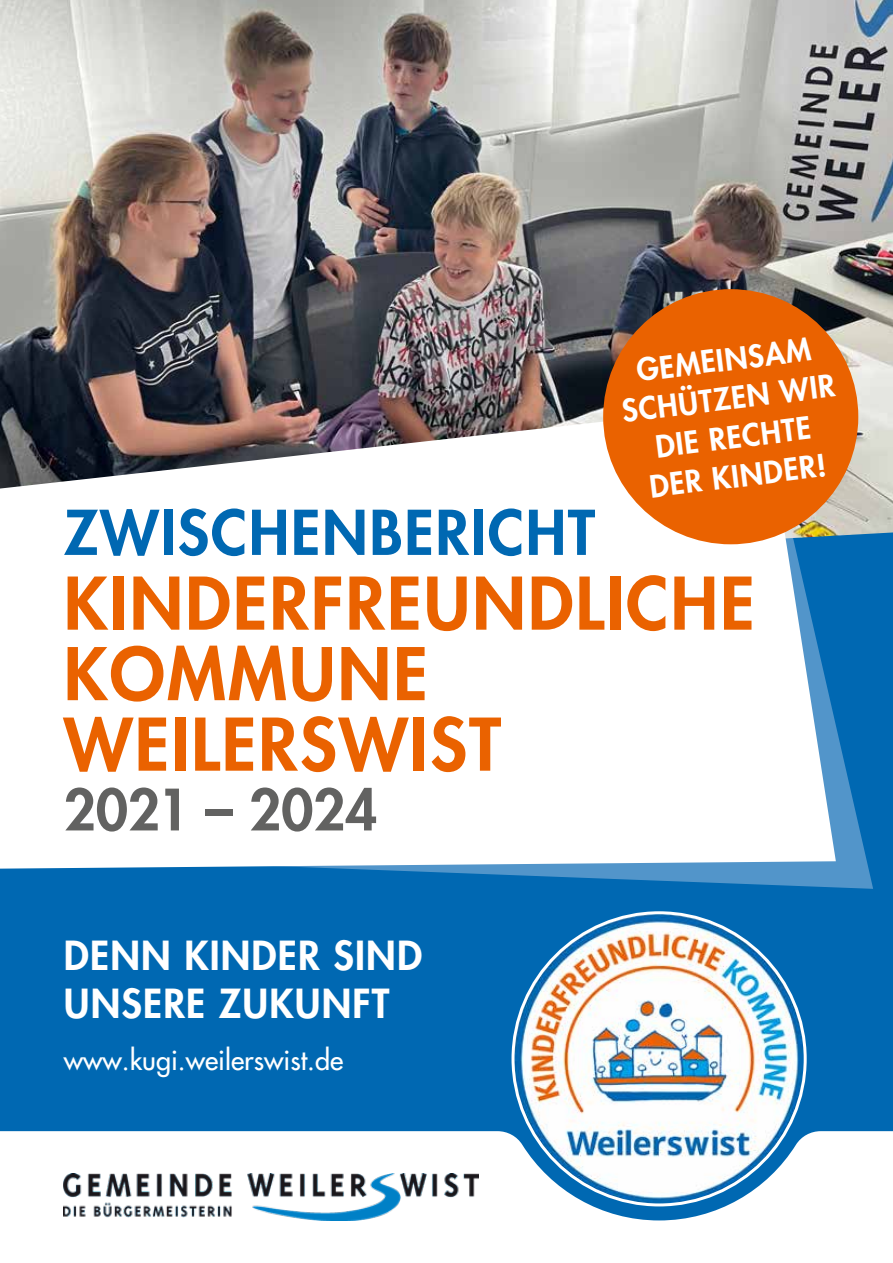
<style>
.page{position:relative;width:893px;height:1263px;background:#fff}
.page>*{position:absolute;margin:0;border:0;box-sizing:border-box;transform-origin:0 0}
.t1{font:800 70.5px/70.5px "Futura CE";letter-spacing:.03em;color:#ea6200}
.t2{font:800 60px "Futura CE";letter-spacing:.03em;color:#0068b2}
.t3{font:800 55.5px "Futura CE";color:#626261}
.t4{font:800 39px/48px "Futura CE";letter-spacing:.03em;color:#fff}
.t5{font:800 30px/39px "Futura CE";color:#fff;text-align:center}
.t6{font:500 27px "Futura CE";color:#fff}
</style>
<div class="page">
<img style="left:0;top:0;width:893px;height:532px">
<div style="left:0;top:532px;width:893px;height:599px;background:#0068b2"></div>
<svg style="left:0;top:1131px;width:893px;height:90px"></svg>
<img style="left:514px;top:914px;width:290px;height:289px;border-radius:145px">
<svg style="left:0;top:492px;width:873px;height:397px;background:#1d77b8"></svg>
<svg style="left:0;top:404px;width:836px;height:465px"></svg>
<img style="left:64px;top:1174px;width:414px;height:46px">
<div style="left:603px;top:289px;width:255px;height:255px;background:#ea6200;border-radius:50%"></div>
<p class="t5" style="left:615px;top:352px;width:216px;rotate:-7deg">GEMEINSAM<br>SCHÜTZEN WIR<br>DIE RECHTE<br>DER KINDER!</p>
<h2 class="t2" style="left:64px;top:489px;width:533px">ZWISCHENBERICHT</h2>
<h1 class="t1" style="left:64px;top:565px;width:692px">KINDERFREUNDLICHE<br>KOMMUNE<br>WEILERSWIST</h1>
<h3 class="t3" style="left:64px;top:770px;width:315px">2021 – 2024</h3>
<h3 class="t4" style="left:64px;top:930px;width:360px">DENN KINDER SIND<br>UNSERE ZUKUNFT</h3>
<p class="t6" style="left:64px;top:1040px;width:281px">www.kugi.weilerswist.de</p>
</div>
